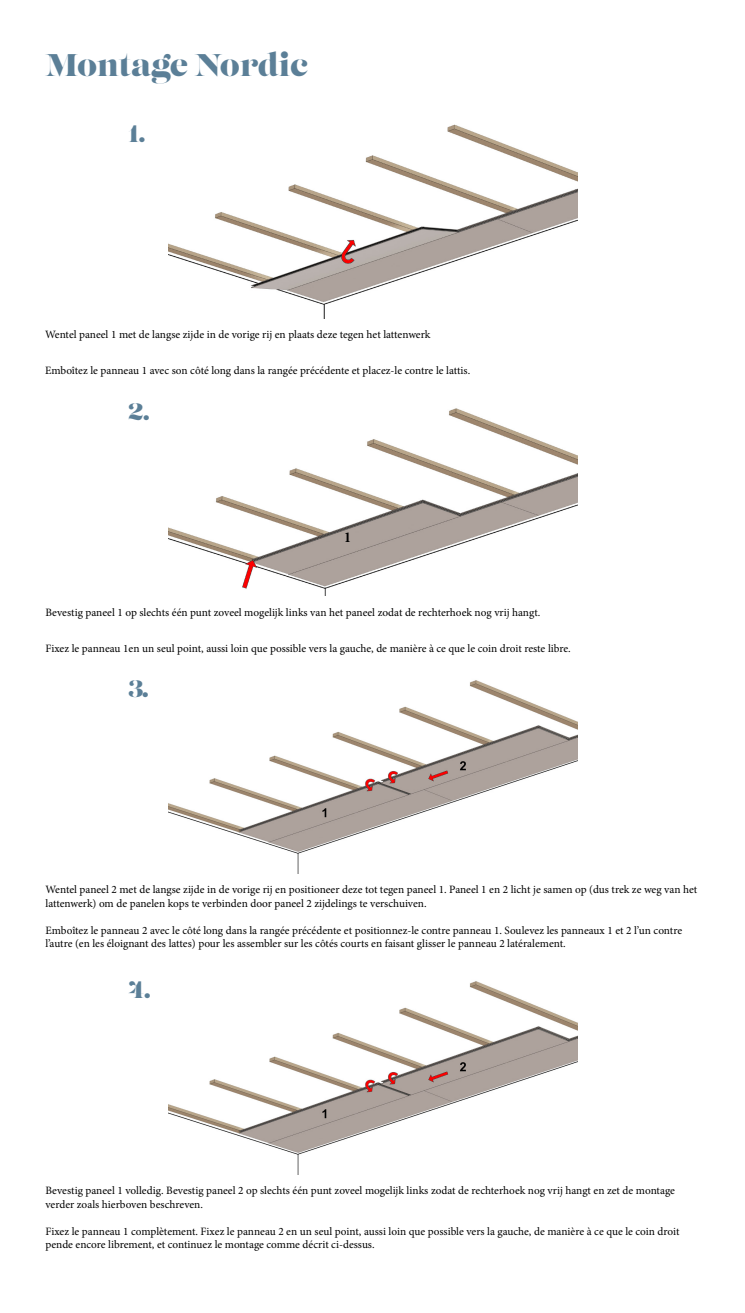
<style>
.page{position:relative;width:745px;height:1313px;background:#fff}
.page>*{position:absolute;margin:0;border:0;box-sizing:border-box;transform-origin:0 0}
.t1{font:31.25px "Lust Display";color:#5b7f97}
.t2{font:23.75px "Lust Display";color:#5b7f97}
.t3{font:700 condensed 15px "Minion Pro";color:#000}
.t4{font:11.25px/13.5px "Minion Pro";color:#000}
</style>
<div class="page">
<img style="left:168px;top:124px;width:408px;height:194px">
<img style="left:168px;top:408px;width:408px;height:188px">
<img style="left:168px;top:680px;width:408px;height:193px">
<img style="left:168px;top:981px;width:409px;height:193px">
<p class="t1" style="left:45px;top:45px;width:264px">Montage Nordic</p>
<p class="t2" style="left:128px;top:119px;width:19px">1.</p>
<p class="t4" style="left:45px;top:328px;width:386px">Wentel paneel 1 met de langse zijde in de vorige rij en plaats deze tegen het lattenwerk</p>
<p class="t4" style="left:45px;top:364px;width:426px">Emboîtez le panneau 1 avec son côté long dans la rangée précédente et placez-le contre le lattis.</p>
<p class="t2" style="left:128px;top:396px;width:23px">2.</p>
<p class="t3" style="left:344px;top:527px;width:8px">1</p>
<p class="t4" style="left:45px;top:605px;width:496px">Bevestig paneel 1 op slechts één punt zoveel mogelijk links van het paneel zodat de rechterhoek nog vrij hangt.</p>
<p class="t4" style="left:45px;top:641px;width:526px">Fixez le panneau 1en un seul point, aussi loin que possible vers la gauche, de manière à ce que le coin droit reste libre.</p>
<p class="t2" style="left:128px;top:674px;width:22px">3.</p>
<p class="t4" style="left:45px;top:883px;width:652px">Wentel paneel 2 met de langse zijde in de vorige rij en positioneer deze tot tegen paneel 1. Paneel 1 en 2 licht je samen op (dus trek ze weg van het lattenwerk) om de panelen kops te verbinden door paneel 2 zijdelings te verschuiven.</p>
<p class="t4" style="left:45px;top:923px;width:638px">Emboîtez le panneau 2 avec le côté long dans la rangée précédente et positionnez-le contre panneau 1. Soulevez les panneaux 1 et 2 l’un contre l’autre (en les éloignant des lattes) pour les assembler sur les côtés courts en faisant glisser le panneau 2 latéralement.</p>
<p class="t2" style="left:128px;top:975px;width:24px">4.</p>
<p class="t4" style="left:45px;top:1184px;width:630px">Bevestig paneel 1 volledig. Bevestig paneel 2 op slechts één punt zoveel mogelijk links zodat de rechterhoek nog vrij hangt en zet de montage verder zoals hierboven beschreven.</p>
<p class="t4" style="left:45px;top:1224px;width:635px">Fixez le panneau 1 complètement. Fixez le panneau 2 en un seul point, aussi loin que possible vers la gauche, de manière à ce que le coin droit pende encore librement, et continuez le montage comme décrit ci-dessus.</p>
</div>
